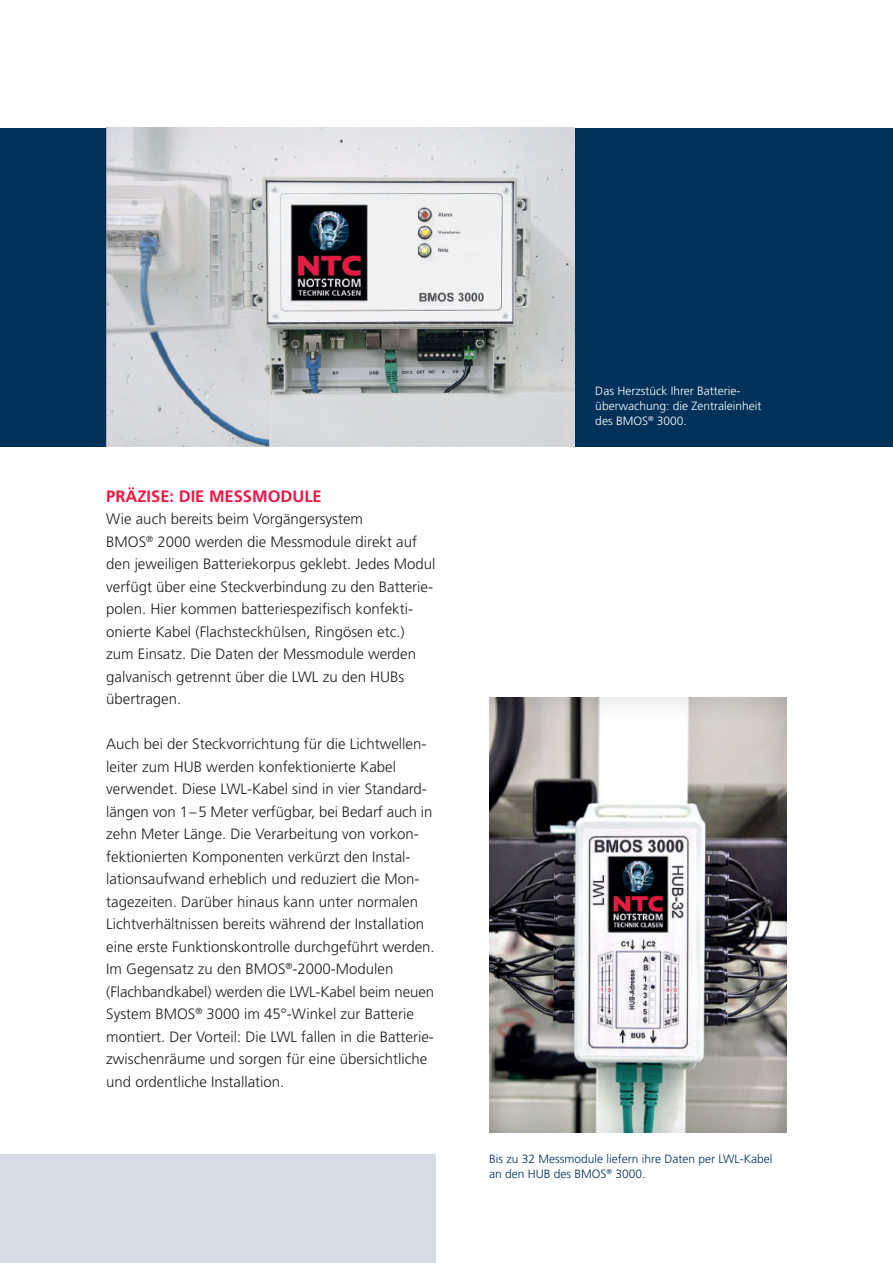
<style>
.page{position:relative;width:893px;height:1263px;background:#fff}
.page>*{position:absolute;margin:0;border:0;box-sizing:border-box;transform-origin:0 0}
.t1{font:700 16.5px "Frutiger";color:#ed1845}
.t2{font:300 15px/22.5px "Frutiger";color:#231f20}
.t3{font:300 12px/15px "Frutiger";color:#fff}
.t4{font:300 12px/15px "Frutiger";color:#003158}
</style>
<div class="page">
<div style="left:0;top:1154px;width:435px;height:109px;background:#d6dbe6"></div>
<div style="left:0;top:128px;width:893px;height:318px;background:#003158"></div>
<img style="left:489px;top:697px;width:298px;height:435px">
<img style="left:106px;top:128px;width:468px;height:318px">
<p class="t1" style="left:106px;top:486px;width:217px">PRÄZISE: DIE MESSMODULE</p>
<p class="t2" style="left:106px;top:508px;width:331px">Wie auch bereits beim Vorgängersystem<br>BMOS<sup>®</sup> 2000 werden die Messmodule direkt auf den jeweiligen Batteriekorpus geklebt. Jedes Modul verfügt über eine Steckverbindung zu den Batterie&shy;polen. Hier kommen batteriespezifisch konfekti&shy;onierte Kabel (Flachsteckhülsen, Ringösen etc.) zum Einsatz. Die Daten der Mess module werden galvanisch getrennt über die LWL zu den HUBs übertragen.</p>
<p class="t2" style="left:106px;top:733px;width:330px">Auch bei der Steckvorrichtung für die Lichtwellen&shy;leiter zum HUB werden konfektionierte Kabel verwendet. Diese LWL-Kabel sind in vier Standard&shy;längen von 1 – 5 Meter verfügbar, bei Bedarf auch in zehn Meter Länge. Die Verarbeitung von vorkon&shy;fektionierten Komponenten verkürzt den Instal&shy;lationsaufwand erheblich und reduziert die Mon&shy;tagezeiten. Darüber hinaus kann unter normalen Lichtverhältnissen bereits während der Installation eine erste Funktionskontrolle durchgeführt werden.<br>Im Gegensatz zu den BMOS<sup>®</sup>-2000-Modulen (Flachbandkabel) werden die LWL-Kabel beim neuen System BMOS<sup>®</sup> 3000 im 45°-Winkel zur Batterie montiert. Der Vorteil: Die LWL fallen in die Batterie&shy;zwischenräume und sorgen für eine übersichtliche und ordentliche Installation.</p>
<p class="t3" style="left:595px;top:384px;width:168px">Das Herzstück Ihrer Batterie&shy;überwachung: die Zentraleinheit des BMOS<sup>®</sup> 3000.</p>
<p class="t4" style="left:489px;top:1151px;width:285px">Bis zu 32 Messmodule liefern ihre Daten per LWL-Kabel an den HUB des BMOS<sup>®</sup> 3000.</p>
</div>
